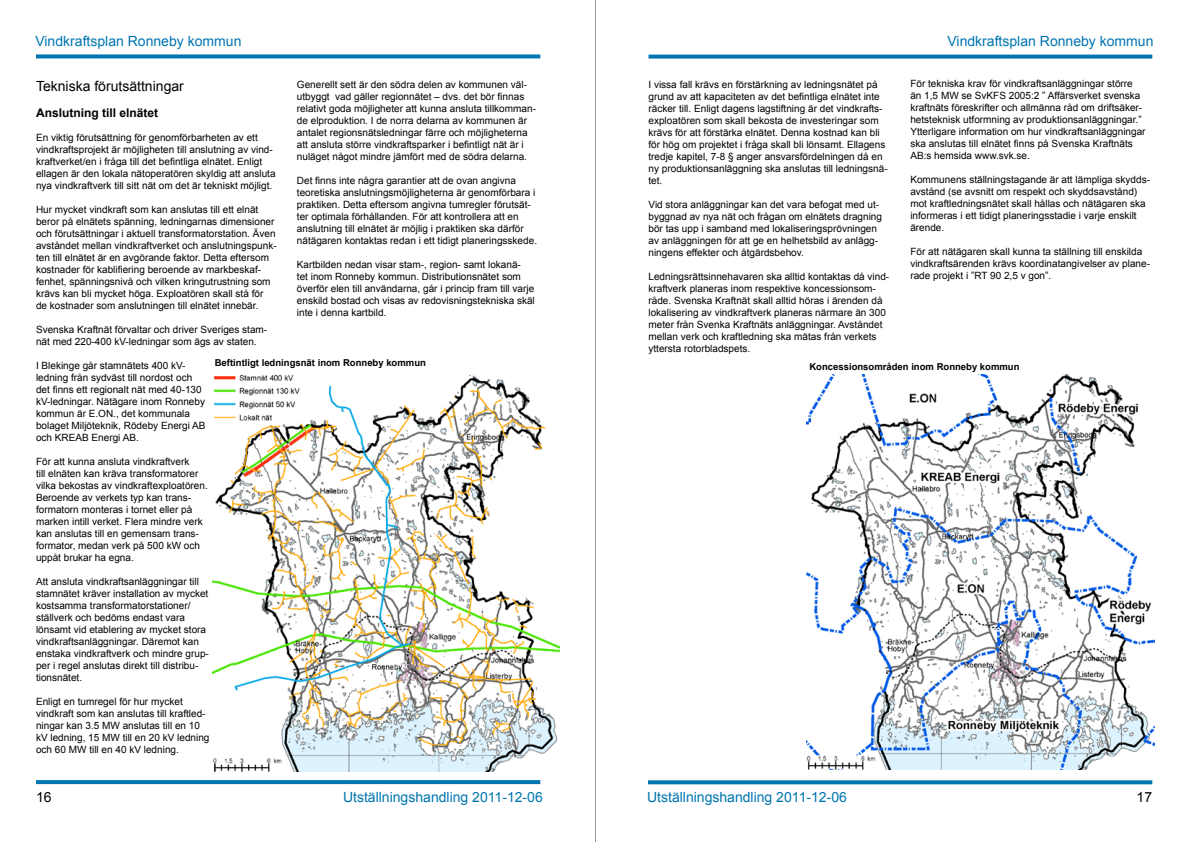
<style>
.page{position:relative;width:1191px;height:842px;background:#fff}
.page>*{position:absolute;margin:0;border:0;box-sizing:border-box;transform-origin:0 0}
.t1{font:14px "Arial";color:#0075b0}
.t2{font:14px "Arial";color:#000}
.t3{font:700 12px "Arial";color:#000}
.t4{font:10px/12px "Arial";color:#000}
.t5{font:700 9.5px "Arial";color:#000}
</style>
<div class="page">
<svg style="left:36px;top:54px;width:504px;height:4px;background:#1d84b9"></svg>
<svg style="left:36px;top:780px;width:504px;height:4px;background:#0678b1"></svg>
<svg style="left:595px;top:0;width:558px;height:842px"></svg>
<img style="left:807px;top:374px;width:348px;height:396px">
<img style="left:212px;top:374px;width:347px;height:398px">
<h1 class="t1" style="left:35px;top:32px;width:207px">Vindkraftsplan Ronneby kommun</h1>
<h1 class="t2" style="left:36px;top:77px;width:149px">Tekniska förutsättningar</h1>
<p class="t3" style="left:36px;top:105px;width:124px">Anslutning till elnätet</p>
<p class="t4" style="left:36px;top:132px;width:241px">En viktig förutsättning för genomförbarheten av ett vindkraftsprojekt är möjligheten till anslutning av vind&shy;kraftverket/en i fråga till det befintliga elnätet. Enligt ellagen är den lokala nätoperatören skyldig att ansluta nya vindkraftverk till sitt nät om det är tekniskt möjligt.</p>
<p class="t4" style="left:36px;top:204px;width:242px">Hur mycket vindkraft som kan anslutas till ett elnät beror på elnätets spänning, ledningarnas dimensioner och förutsättningar i aktuell transformatorstation. Även avståndet mellan vindkraftverket och anslutningspunk&shy;ten till elnätet är en avgörande faktor. Detta eftersom kostnader för kablifiering beroende av markbeskaf&shy;fenhet, spänningsnivå och vilken kringutrustning som krävs kan bli mycket höga. Exploatören skall stå för de kostnader som anslutningen till elnätet innebär.</p>
<p class="t4" style="left:36px;top:324px;width:233px">Svenska Kraftnät förvaltar och driver Sveriges stam&shy;nät med 220-400 kV-ledningar som ägs av staten.</p>
<p class="t4" style="left:36px;top:360px;width:171px">I Blekinge går stamnätets 400 kV&shy;ledning från sydväst till nordost och det finns ett regionalt nät med 40-130 kV-ledningar. Nätägare inom Ronneby kommun är E.ON., det kommunala bolaget Miljöteknik, Rödeby Energi AB och KREAB Energi AB.</p>
<p class="t4" style="left:36px;top:456px;width:173px">För att kunna ansluta vindkraftverk<br>till elnäten kan kräva transformatorer vilka bekostas av vindkraftexploatören.<br>Beroende av verkets typ kan trans&shy;formatorn monteras i tornet eller på marken intill verket. Flera mindre verk kan anslutas till en gemensam trans&shy;formator, medan verk på 500 kW och uppåt brukar ha egna.</p>
<p class="t4" style="left:36px;top:576px;width:174px">Att ansluta vindkraftsanläggningar till stamnätet kräver installation av mycket kostsamma transformatorstationer/ ställverk och bedöms endast vara lönsamt vid etablering av mycket stora vindkraftsanläggningar. Däremot kan enstaka vindkraftverk och mindre grup&shy;per i regel anslutas direkt till distribu&shy;tionsnätet.</p>
<p class="t4" style="left:36px;top:696px;width:175px">Enligt en tumregel för hur mycket vindkraft som kan anslutas till kraftled&shy;ningar kan 3.5 MW anslutas till en 10 kV ledning, 15 MW till en 20 kV ledning och 60 MW till en 40 kV ledning.</p>
<p class="t4" style="left:297px;top:79px;width:241px">Generellt sett är den södra delen av kommunen väl&shy;utbyggt vad gäller regionnätet – dvs. det bör finnas relativt goda möjligheter att kunna ansluta tillkomman&shy;de elproduktion. I de norra delarna av kommunen är antalet regionsnätsledningar färre och möjligheterna att ansluta större vindkraftsparker i befintligt nät är i nuläget något mindre jämfört med de södra delarna.</p>
<p class="t4" style="left:297px;top:175px;width:242px">Det finns inte några garantier att de ovan angivna teoretiska anslutningsmöjligheterna är genomförbara i praktiken. Detta eftersom angivna tumregler förutsät&shy;ter optimala förhållanden. För att kontrollera att en anslutning till elnätet är möjlig i praktiken ska därför nätägaren kontaktas redan i ett tidigt planeringsskede.</p>
<p class="t4" style="left:297px;top:259px;width:239px">Kartbilden nedan visar stam-, region- samt lokanä-<br>tet inom Ronneby kommun. Distributionsnätet som överför elen till användarna, går i princip fram till varje enskild bostad och visas av redovisningstekniska skäl inte i denna kartbild.</p>
<p class="t5" style="left:215px;top:356px;width:213px">Beftintligt ledningsnät inom Ronneby kommun</p>
<p class="t4" style="left:648px;top:79px;width:241px">I vissa fall krävs en förstärkning av ledningsnätet på grund av att kapaciteten av det befintliga elnätet inte räcker till. Enligt dagens lagstiftning är det vindkrafts&shy;exploatören som skall bekosta de investeringar som krävs för att förstärka elnätet. Denna kostnad kan bli för hög om projektet i fråga skall bli lönsamt. Ellagens tredje kapitel, 7-8 § anger ansvarsfördelningen då en ny produktionsanläggning ska anslutas till ledningsnä&shy;tet.</p>
<p class="t4" style="left:648px;top:199px;width:235px">Vid stora anläggningar kan det vara befogat med ut&shy;byggnad av nya nät och frågan om elnätets dragning bör tas upp i samband med lokaliseringsprövningen av anläggningen för att ge en helhetsbild av anlägg&shy;ningens effekter och åtgärdsbehov.</p>
<p class="t4" style="left:648px;top:271px;width:242px">Ledningsrättsinnehavaren ska alltid kontaktas då vind&shy;kraftverk planeras inom respektive koncessionsom&shy;råde. Svenska Kraftnät skall alltid höras i ärenden då lokalisering av vindkraftverk planeras närmare än 300 meter från Svenka Kraftnäts anläggningar. Avståndet mellan verk och kraftledning ska mätas från verkets yttersta rotorbladspets.</p>
<h1 class="t1" style="left:947px;top:32px;width:207px">Vindkraftsplan Ronneby kommun</h1>
<p class="t4" style="left:910px;top:78px;width:237px">För tekniska krav för vindkraftsanläggningar större än 1,5 MW se SvKFS 2005:2 ” Affärsverket svenska kraftnäts föreskrifter och allmänna råd om driftsäker&shy;hetsteknisk utformning av produktionsanläggningar.” Ytterligare information om hur vindkraftsanläggningar ska anslutas till elnätet finns på Svenska Kraftnäts AB:s hemsida www.svk.se.</p>
<p class="t4" style="left:910px;top:174px;width:241px">Kommunens ställningstagande är att lämpliga skydds&shy;avstånd (se avsnitt om respekt och skyddsavstånd) mot kraftledningsnätet skall hållas och nätägaren ska informeras i ett tidigt planeringsstadie i varje enskilt ärende.</p>
<p class="t4" style="left:910px;top:246px;width:241px">För att nätägaren skall kunna ta ställning till enskilda vindkraftsärenden krävs koordinatangivelser av plane&shy;rade projekt i ”RT 90 2,5 v gon”.</p>
<p class="t5" style="left:809px;top:360px;width:212px">Koncessionsområden inom Ronneby kommun</p>
<h1 class="t2" style="left:36px;top:787px;width:17px">16</h1>
<h1 class="t1" style="left:343px;top:787px;width:201px">Utställningshandling 2011-12-06</h1>
<h1 class="t1" style="left:647px;top:787px;width:201px">Utställningshandling 2011-12-06</h1>
<h1 class="t2" style="left:1136px;top:787px;width:17px">17</h1>
</div>
